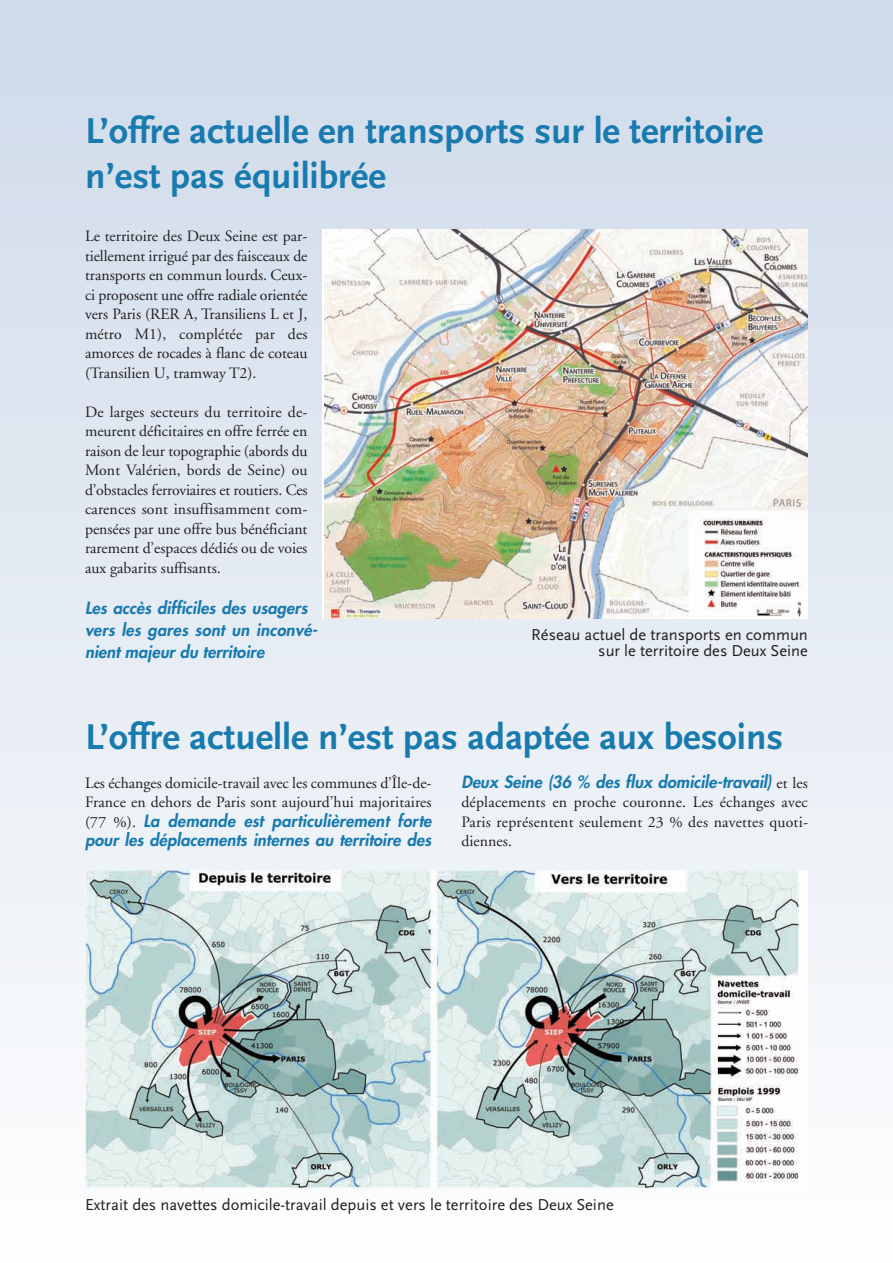
<style>
.page{position:relative;width:893px;height:1263px;background:#fff}
.page>*{position:absolute;margin:0;border:0;box-sizing:border-box;transform-origin:0 0}
.t1{font:700 37.5px/45px "Scala Sans";color:#187aae}
.t2{font:italic 800 16.5px/22px "Futura";letter-spacing:.005em;color:#187aae}
.t3{font:16.5px/16.5px "Scala Sans";color:#231f20;text-align:right}
.t4{font:15.75px/19.5px "Adobe Garamond";color:#231f20;text-align:justify}
.s1{font-family:"Adobe Garamond";font-weight:400;font-style:normal;font-size:15.75px;color:#231f20}
</style>
<div class="page">
<div style="left:0;top:0;width:893px;height:1263px;background:linear-gradient(to bottom,#cfdaea,#fdfefe)"></div>
<img style="left:324px;top:230px;width:484px;height:389px">
<img style="left:85px;top:871px;width:723px;height:318px">
<h1 class="t1" style="left:85px;top:107px;width:680px">L’offre actuelle en transports sur le territoire n’est pas équilibrée</h1>
<p class="t4" style="left:85px;top:228px;width:224px">Le territoire des Deux Seine est par&shy;tiellement irrigué par des faisceaux de transports en commun lourds. Ceux&shy;ci proposent une offre radiale orientée vers Paris (RER A, Transiliens L et J, métro M1), complétée par des amorces de rocades à flanc de coteau (Transilien U, tramway T2).</p>
<p class="t4" style="left:85px;top:403px;width:224px">De larges secteurs du territoire de&shy;meurent déficitaires en offre ferrée en raison de leur topographie (abords du Mont Valérien, bords de Seine) ou d’obstacles ferroviaires et routiers. Ces carences sont insuffisamment com&shy;pensées par une offre bus bénéficiant rarement d’espaces dédiés ou de voies aux gabarits suffisants.</p>
<p class="t2" style="left:85px;top:598px;width:234px">Les accès difficiles des usagers vers les gares sont un inconvé&shy;nient majeur du territoire</p>
<p class="t3" style="left:531px;top:626px;width:278px">Réseau actuel de transports en commun sur le territoire des Deux Seine</p>
<h1 class="t1" style="left:85px;top:713px;width:700px">L’offre actuelle n’est pas adaptée aux besoins</h1>
<p class="t4" style="left:85px;top:774px;width:348px">Les échanges domicile-travail avec les communes d’Île-de-<br>France en dehors de Paris sont aujourd’hui majoritaires</p>
<p class="t2" style="left:85px;top:812px;width:348px;line-height:19.5px"><span class="s1">(77 %).</span> La demande est particulièrement forte pour les déplacements internes au territoire des</p>
<p class="t2" style="left:461px;top:772px;width:348px">Deux Seine (36 % des flux domicile-travail) <span class="s1">et les</span></p>
<p class="t4" style="left:461px;top:794px;width:348px">déplacements en proche couronne. Les échanges avec Paris représentent seulement 23 % des navettes quoti&shy;diennes.</p>
<p class="t3" style="left:85px;top:1196px;width:530px">Extrait des navettes domicile-travail depuis et vers le territoire des Deux Seine</p>
</div>
